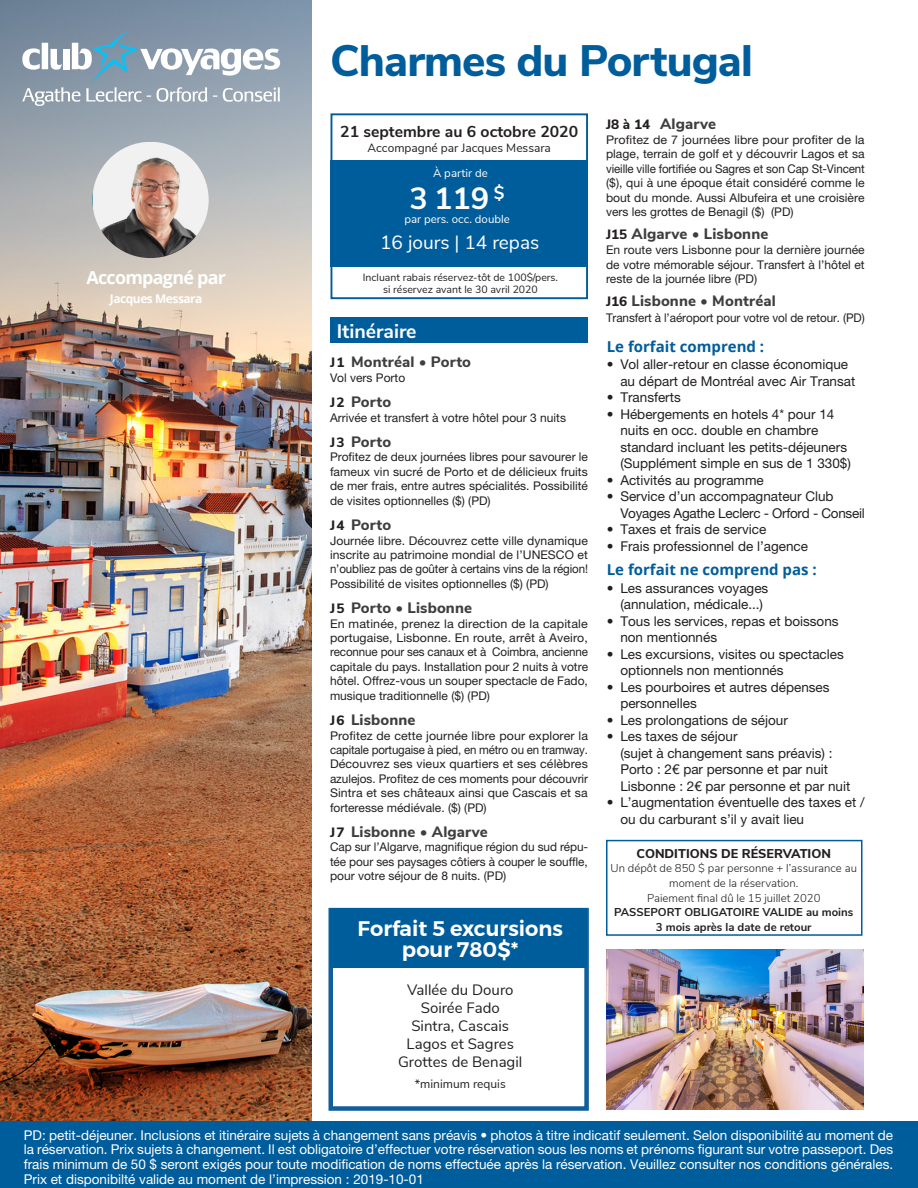
<style>
.page{position:relative;width:918px;height:1188px;background:#fff}
.page>*{position:absolute;margin:0;border:0;box-sizing:border-box;transform-origin:0 0}
.TITRE_CARRÉE{font:800 43.95px "Nunito Sans";letter-spacing:-.02em;color:#005d9b}
.Texte_courant_Intro{font:700 30.6px "Nunito Sans";color:#fff}
.Lieux_heures_departs{font:600 21px/21px "Montserrat";color:#fff;text-align:center}
.TITRE_CARRÉE-2{font:700 19.5px "Nunito Sans";color:#fff}
.Texte_courant_Intro-2{font:19.05px "Nunito Sans";color:#fff}
.Titre_intro{font:700 17.85px "Open Sans";letter-spacing:-.04em;color:#fff}
.Date_Carrée{font:700 15.75px "Nunito Sans";color:#231f20}
.Jour_Jour{font:800 15px "Nunito Sans";letter-spacing:.01em;color:#3e3e3f}
.Lieux_heures_departs-2{font:15px "Nunito Sans";color:#231f20}
.Sous-titre_intro{font:700 15px "Open Sans";color:#005d9b}
.t1{font:13.5px/16.5px "Helvetica Neue LT Pro";color:#231f20}
.Texte_courant_Intro-3{font:13.5px/13.5px "Helvetica Neue LT Pro";color:#fff}
.t2{font:13.5px/16.5px "Helvetica Neue LT Pro";letter-spacing:-.02em;color:#231f20}
.Accompagné_par_carré{font:800 12.75px "Nunito Sans";color:#231f20}
.Texte_courant{font:12px/14.4px "Helvetica Neue LT Pro";color:#231f20;text-align:justify}
.Texte_courant-2{font:12px/14.4px "Helvetica Neue LT Pro";color:#231f20;text-align:justify;scale:1.04 1}
.Accompagné_par_carré-2{font:12px "Nunito Sans";color:#231f20}
.Titre_intro-2{font:700 12px "Open Sans";letter-spacing:-.04em;color:#fff}
.Lieux_heures_departs-3{font:12px "Nunito Sans";color:#231f20}
.Accompagné_par_carré-3{font:300 11.4px/14.5px "Nunito Sans";color:#231f20;text-align:center}
.Accompagné_par_carré-4{font:700 11.4px/14.5px "Nunito Sans";color:#231f20;text-align:center}
.Texte_courant_Intro-4{font:11.4px "Nunito Sans";color:#fff}
.Texte_courant_Intro-5{font:10.5px/12px "Nunito Sans";color:#231f20;text-align:center}
.s1{font-size:13.5px;color:#231f20}
</style>
<div class="page">
<img style="left:0;top:0;width:312px;height:1122px">
<div style="left:0;top:1122px;width:918px;height:66px;background:#005d9b"></div>
<div style="left:606px;top:840px;width:256px;height:96px;border:2px solid #005d9b"></div>
<svg style="left:22px;top:31px;width:258px;height:75px"></svg>
<div style="left:330px;top:317px;width:258px;height:26px;background:#005d9b"></div>
<div style="left:331px;top:160px;width:257px;height:107px;background:#005d9b"></div>
<div style="left:331px;top:113px;width:257px;height:186px;border:2px solid #005d9b"></div>
<img style="left:92px;top:142px;width:117px;height:116px;border-radius:58px">
<div style="left:328px;top:908px;width:261px;height:203px;border:4px solid #105e9b"></div>
<img style="left:606px;top:949px;width:258px;height:160px">
<div style="left:331px;top:909px;width:256px;height:59px;background:#005d9b"></div>
<p class="Titre_intro" style="left:86px;top:265px;width:141px">Accompagné par</p>
<p class="Titre_intro-2" style="left:110px;top:291px;width:94px">Jacques Messara</p>
<p class="TITRE_CARRÉE" style="left:330px;top:28px;width:424px">Charmes du Portugal</p>
<p class="Date_Carrée" style="left:340px;top:120px;width:239px">21 septembre au 6 octobre 2020</p>
<p class="Accompagné_par_carré-2" style="left:368px;top:139px;width:185px">Accompagné par Jacques Messara</p>
<p class="Texte_courant_Intro" style="left:410px;top:176px;width:97px">3 119 <sup>$</sup></p>
<p class="Texte_courant_Intro-4" style="left:404px;top:210px;width:107px">par pers. occ. double</p>
<p class="Texte_courant_Intro-4" style="left:433px;top:165px;width:56px">À partir de</p>
<p class="Texte_courant_Intro-2" style="left:380px;top:229px;width:161px">16 jours | 14 repas</p>
<p class="Texte_courant_Intro-5" style="left:363px;top:270px;width:197px">Incluant rabais réservez-tôt de 100$/pers. si réservez avant le 30 avril 2020</p>
<p class="TITRE_CARRÉE-2" style="left:337px;top:317px;width:81px">Itinéraire</p>
<p class="Jour_Jour" style="left:330px;top:351px;width:143px"><span class="s1">J 1</span> Montréal • Porto</p>
<p class="Texte_courant" style="left:330px;top:370px;width:77px">Vol vers Porto</p>
<p class="Jour_Jour" style="left:330px;top:391px;width:63px"><span class="s1">J 2</span> Porto</p>
<p class="Texte_courant" style="left:330px;top:410px;width:238px">Arrivée et transfert à votre hôtel pour 3 nuits</p>
<p class="Jour_Jour" style="left:330px;top:431px;width:63px"><span class="s1">J 3</span> Porto</p>
<p class="Texte_courant" style="left:330px;top:450px;width:260px">Profitez de deux journées libres pour savourer le fameux vin sucré de Porto et de délicieux fruits de mer frais, entre autres spécialités. Possibilité de visites optionnelles ($) (PD)</p>
<p class="Jour_Jour" style="left:330px;top:514px;width:63px"><span class="s1">J 4</span> Porto</p>
<p class="Texte_courant" style="left:330px;top:533px;width:260px">Journée libre. Découvrez cette ville dynamique inscrite au patrimoine mondial de l’UNESCO et n’oubliez pas de goûter à certains vins de la région!<br>Possibilité de visites optionnelles ($) (PD)</p>
<p class="Jour_Jour" style="left:330px;top:597px;width:144px"><span class="s1">J 5</span> Porto • Lisbonne</p>
<p class="Texte_courant-2" style="left:330px;top:616px;width:250px">En matinée, prenez la direction de la capitale portugaise, Lisbonne. En route, arrêt à Aveiro, reconnue pour ses canaux et à Coimbra, ancienne capitale du pays. Installation pour 2 nuits à votre hôtel. Offrez-vous un souper spectacle de Fado, musique traditionnelle ($) (PD)</p>
<p class="Jour_Jour" style="left:330px;top:709px;width:87px"><span class="s1">J 6</span> Lisbonne</p>
<p class="Texte_courant" style="left:330px;top:728px;width:260px">Profitez de cette journée libre pour explorer la capitale portugaise à pied, en métro ou en tramway.<br>Découvrez ses vieux quartiers et ses célèbres azulejos. Profitez de ces moments pour découvrir Sintra et ses châteaux ainsi que Cascais et sa forteresse médiévale. ($) (PD)</p>
<p class="Jour_Jour" style="left:330px;top:821px;width:159px"><span class="s1">J 7</span> Lisbonne • Algarve</p>
<p class="Texte_courant" style="left:330px;top:840px;width:260px">Cap sur l’Algarve, magnifique région du sud répu&shy;tée pour ses paysages côtiers à couper le souffle, pour votre séjour de 8 nuits. (PD)</p>
<p class="Lieux_heures_departs" style="left:358px;top:918px;width:207px">Forfait 5 excursions pour 780$*</p>
<p class="Lieux_heures_departs-2" style="left:407px;top:979px;width:108px">Vallée du Douro</p>
<p class="Lieux_heures_departs-2" style="left:421px;top:997px;width:81px">Soirée Fado</p>
<p class="Lieux_heures_departs-2" style="left:411px;top:1015px;width:99px">Sintra, Cascais</p>
<p class="Lieux_heures_departs-2" style="left:407px;top:1033px;width:109px">Lagos et Sagres</p>
<p class="Lieux_heures_departs-2" style="left:398px;top:1051px;width:126px">Grottes de Benagil</p>
<p class="Lieux_heures_departs-3" style="left:415px;top:1076px;width:92px">*minimum requis</p>
<p class="Jour_Jour" style="left:606px;top:112px;width:112px"><span class="s1">J8 à 14</span> Algarve</p>
<p class="Texte_courant-2" style="left:606px;top:132px;width:250px">Profitez de 7 journées libre pour profiter de la plage, terrain de golf et y découvrir Lagos et sa vieille ville fortifiée ou Sagres et son Cap St-Vincent ($), qui à une époque était considéré comme le bout du monde. Aussi Albufeira et une croisière vers les grottes de Benagil ($) (PD)</p>
<p class="Jour_Jour" style="left:606px;top:223px;width:164px"><span class="s1">J15</span> Algarve • Lisbonne</p>
<p class="Texte_courant" style="left:606px;top:243px;width:260px">En route vers Lisbonne pour la dernière journée de votre mémorable séjour. Transfert à l’hôtel et reste de la journée libre (PD)</p>
<p class="Jour_Jour" style="left:606px;top:290px;width:171px"><span class="s1">J16</span> Lisbonne • Montréal</p>
<p class="Texte_courant" style="left:606px;top:310px;width:260px">Transfert à l’aéroport pour votre vol de retour. (PD)</p>
<p class="Sous-titre_intro" style="left:607px;top:335px;width:159px">Le forfait comprend :</p>
<p class="t1" style="left:620px;top:356px;width:237px;text-indent:-14px">• Vol aller-retour en classe économique au départ de Montréal avec Air Transat</p>
<p class="t1" style="left:607px;top:389px;width:75px">• Transferts</p>
<p class="t1" style="left:620px;top:405px;width:232px;text-indent:-14px">• Hébergements en hotels 4* pour 14 nuits en occ. double en chambre standard incluant les petits-déjeuners (Supplément simple en sus de 1 330$)</p>
<p class="t1" style="left:607px;top:471px;width:159px">• Activités au programme</p>
<p class="t2" style="left:620px;top:488px;width:246px;text-indent:-14px">• Service d’un accompagnateur Club<br>Voyages Agathe Leclerc - Orford - Conseil</p>
<p class="t1" style="left:607px;top:521px;width:161px">• Taxes et frais de service</p>
<p class="t1" style="left:607px;top:537px;width:203px">• Frais professionnel de l’agence</p>
<p class="Sous-titre_intro" style="left:607px;top:559px;width:211px">Le forfait ne comprend pas :</p>
<p class="t1" style="left:620px;top:580px;width:150px;text-indent:-14px">• Les assurances voyages (annulation, médicale...)</p>
<p class="t1" style="left:620px;top:613px;width:220px;text-indent:-14px">• Tous les services, repas et boissons non mentionnés</p>
<p class="t1" style="left:620px;top:646px;width:225px;text-indent:-14px">• Les excursions, visites ou spectacles optionnels non mentionnés</p>
<p class="t1" style="left:620px;top:679px;width:211px;text-indent:-14px">• Les pourboires et autres dépenses personnelles</p>
<p class="t1" style="left:607px;top:712px;width:183px">• Les prolongations de séjour</p>
<p class="t1" style="left:620px;top:728px;width:232px;text-indent:-14px">• Les taxes de séjour<br>(sujet à changement sans préavis) :<br>Porto : 2€ par personne et par nuit<br>Lisbonne : 2€ par personne et par nuit</p>
<p class="t1" style="left:620px;top:794px;width:246px;text-indent:-14px">• L’augmentation éventuelle des taxes et / ou du carburant s’il y avait lieu</p>
<p class="Accompagné_par_carré" style="left:637px;top:844px;width:196px">CONDITIONS DE RÉSERVATION</p>
<p class="Accompagné_par_carré-3" style="left:610px;top:860px;width:248px">Un dépôt de 850 $ par personne + l’assurance au moment de la réservation.</p>
<p class="Accompagné_par_carré-3" style="left:647px;top:890px;width:175px">Paiement final dû le 15 juillet 2020</p>
<p class="Accompagné_par_carré-4" style="left:614px;top:904px;width:241px">PASSEPORT OBLIGATOIRE VALIDE au moins<br>3 mois après la date de retour</p>
<p class="Texte_courant_Intro-3" style="left:24px;top:1128px;width:871px">PD: petit-déjeuner. Inclusions et itinéraire sujets à changement sans préavis • photos à titre indicatif seulement. Selon disponibilité au moment de la réservation. Prix sujets à changement. Il est obligatoire d’effectuer votre réservation sous les noms et prénoms figurant sur votre passeport. Des</p>
<p class="Texte_courant_Intro-3" style="left:24px;top:1156px;width:871px;line-height:15px">frais minimum de 50 $ seront exigés pour toute modification de noms effectuée après la réservation. Veuillez consulter nos conditions générales.<br>Prix et disponibilté valide au moment de l’impression : 2019-10-01</p>
</div>
